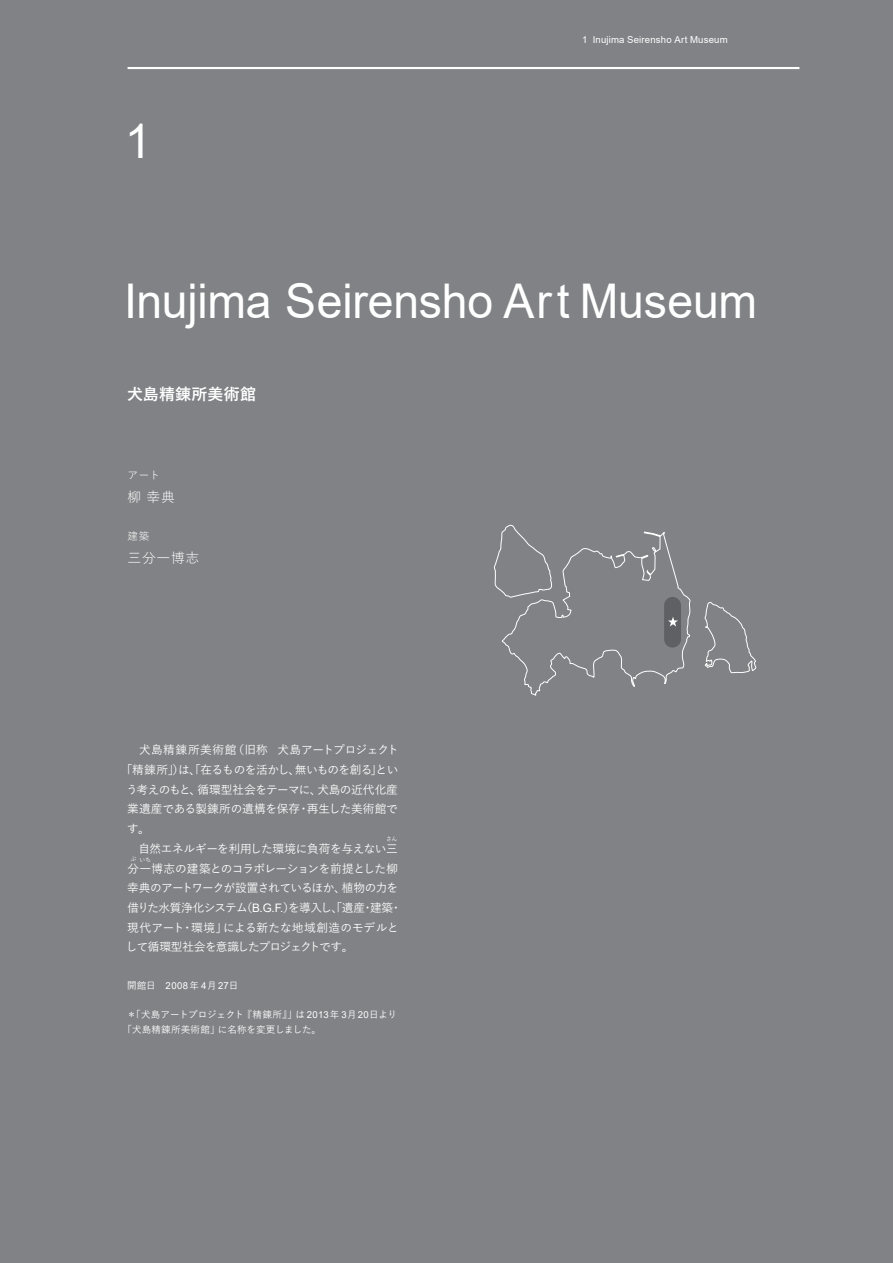
<style>
.page{position:relative;width:893px;height:1263px;background:#808285}
.page>*{position:absolute;margin:0;border:0;box-sizing:border-box;transform-origin:0 0}
.t1{font:47.85px "Arial";letter-spacing:-.005em;color:#fff}
.t2{font:700 15.9px "Yu Gothic";letter-spacing:.015em;color:#fff}
.t3{font:13.8px "Yu Gothic";letter-spacing:.05em;color:#fff}
.t4{font:500 11.7px/19.6px "Yu Gothic";letter-spacing:-.035em;color:#fff;text-align:center}
.t5{font:10.65px "Yu Gothic";color:#fff}
.t6{font:500 9.6px/14.9px "Yu Gothic";color:#fff}
.t7{font:9.6px "Arial";letter-spacing:.02em;color:#fff}
.t8{font:500 5.85px "Yu Gothic";color:#fff}
.s1{font-family:"Arial";font-weight:400}
</style>
<div class="page">
<svg style="left:704px;top:602px;width:53px;height:72px"></svg>
<svg style="left:494px;top:525px;width:197px;height:171px"></svg>
<hr style="left:128px;top:67px;width:671px;height:2px;background:#fff">
<h1 class="t1" style="left:125px;top:108px;width:28px">1</h1>
<p class="t7" style="left:582px;top:33px;width:147px">1 Inujima Seirensho Art Museum</p>
<h1 class="t1" style="left:124px;top:268px;width:635px">Inujima Seirensho Art Museum</h1>
<h2 class="t2" style="left:127px;top:385px;width:130px">犬島精錬所美術館</h2>
<p class="t5" style="left:128px;top:465px;width:34px">アート</p>
<p class="t3" style="left:128px;top:484px;width:49px">柳幸典</p>
<p class="t5" style="left:128px;top:526px;width:23px">建築</p>
<p class="t3" style="left:128px;top:545px;width:73px">三分一博志</p>
<p class="t4" style="left:121px;top:739px;width:279px">　犬島精錬所美術館（旧称 犬島アートプロジェクト「精錬所」）は「在るものを活かし、無いものを創る」とい</p>
<p class="t4" style="left:126px;top:758px;width:278px;text-align:left;text-indent:63px">、<br>う考えのもと、循環型社会をテーマに、犬島の近代化産業遺産である製錬所の遺構を保存・再生した美術館です。<br>　自然エネルギーを利用した環境に負荷を与えない三分一博志の建築とのコラボレーションを前提とした柳幸典のアートワークが設置されているほか、植物の力を借りた水質浄化システム（<span class="s1">B.G.F.</span>）を導入し、「遺産・建築・現代アート・環境」による新たな地域創造のモデルとして循環型社会を意識したプロジェクトです。</p>
<p class="t6" style="left:127px;top:976px;width:113px">開館日　<span class="s1">2008</span>年 <span class="s1">4</span>月<span class="s1">27</span>日</p>
<p class="t6" style="left:122px;top:1006px;width:276px;text-indent:4px">＊「犬島アートプロジェクト『精錬所』」は <span class="s1">2013</span>年 <span class="s1">3</span>月<span class="s1">20</span>日より「犬島精錬所美術館」に名称を変更しました。</p>
<p class="t8" style="left:386px;top:833px;width:13px">さん</p>
<p class="t8" style="left:130px;top:854px;width:22px">ぶいち</p>
</div>
